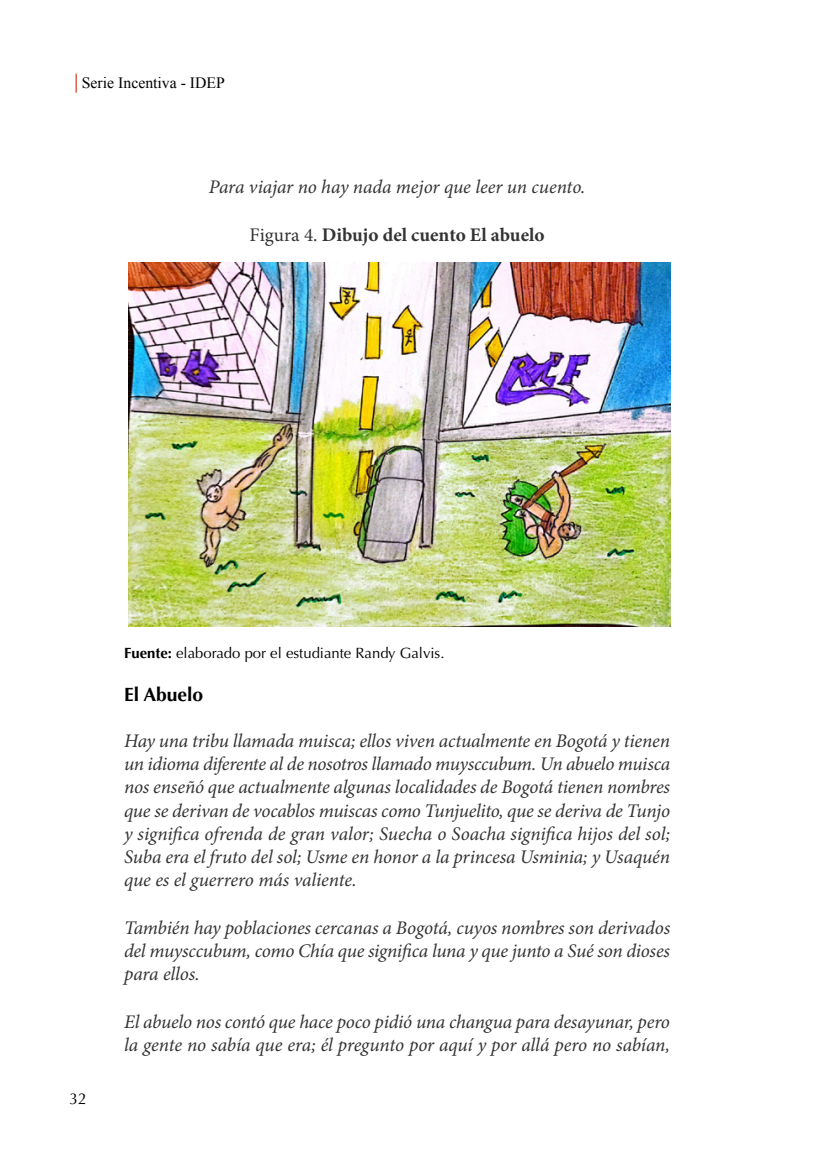
<style>
.page{position:relative;width:819px;height:1166px;background:#fff}
.page>*{position:absolute;margin:0;border:0;box-sizing:border-box;transform-origin:0 0}
.t1{font:italic 19.25px/23.1px "Minion Pro";letter-spacing:-.01em;color:#333;text-align:justify}
.t2{font:700 19.25px "Minion Pro";letter-spacing:-.005em;color:#333}
.t3{font:700 19.25px "Optima LT Std";color:#000}
.t4{font:15.75px "Times New Roman";color:#000}
.t5{font:15.75px "Optima LT Std";color:#000}
.t6{font:14.88px "Optima LT Std";color:#000}
.s1{color:#d54630}
.s2{font-weight:400}
.s3{font-weight:700}
</style>
<div class="page">
<img style="left:129px;top:263px;width:541px;height:363px">
<p class="t4" style="left:71px;top:73px;width:156px"><span class="s1">│</span>Serie Incentiva - IDEP</p>
<p class="t1" style="left:209px;top:175px;width:378px">Para viajar no hay nada mejor que leer un cuento.</p>
<p class="t2" style="left:249px;top:221px;width:296px"><span class="s2">Figura 4.</span> Dibujo del cuento El abuelo</p>
<p class="t5" style="left:69px;top:1089px;width:19px">32</p>
<p class="t6" style="left:124px;top:644px;width:322px"><span class="s3">Fuente:</span> elaborado por el estudiante Randy Galvis.</p>
<p class="t3" style="left:124px;top:683px;width:81px">El Abuelo</p>
<p class="t1" style="left:124px;top:729px;width:547px">Hay una tribu llamada muisca; ellos viven actualmente en Bogotá y tienen un idioma diferente al de nosotros llamado muysccubum. Un abuelo muisca nos enseñó que actualmente algunas localidades de Bogotá tienen nombres que se derivan de vocablos muiscas como Tunjuelito, que se deriva de Tunjo y significa ofrenda de gran valor; Suecha o Soacha significa hijos del sol; Suba era el fruto del sol; Usme en honor a la princesa Usminia; y Usaquén que es el guerrero más valiente.</p>
<p class="t1" style="left:124px;top:916px;width:547px">También hay poblaciones cercanas a Bogotá, cuyos nombres son derivados del muysccubum, como Chía que significa luna y que junto a Sué son dioses para ellos.</p>
<p class="t1" style="left:124px;top:1010px;width:547px">El abuelo nos contó que hace poco pidió una changua para desayunar, pero la gente no sabía que era; él pregunto por aquí y por allá pero no sabían,</p>
</div>
